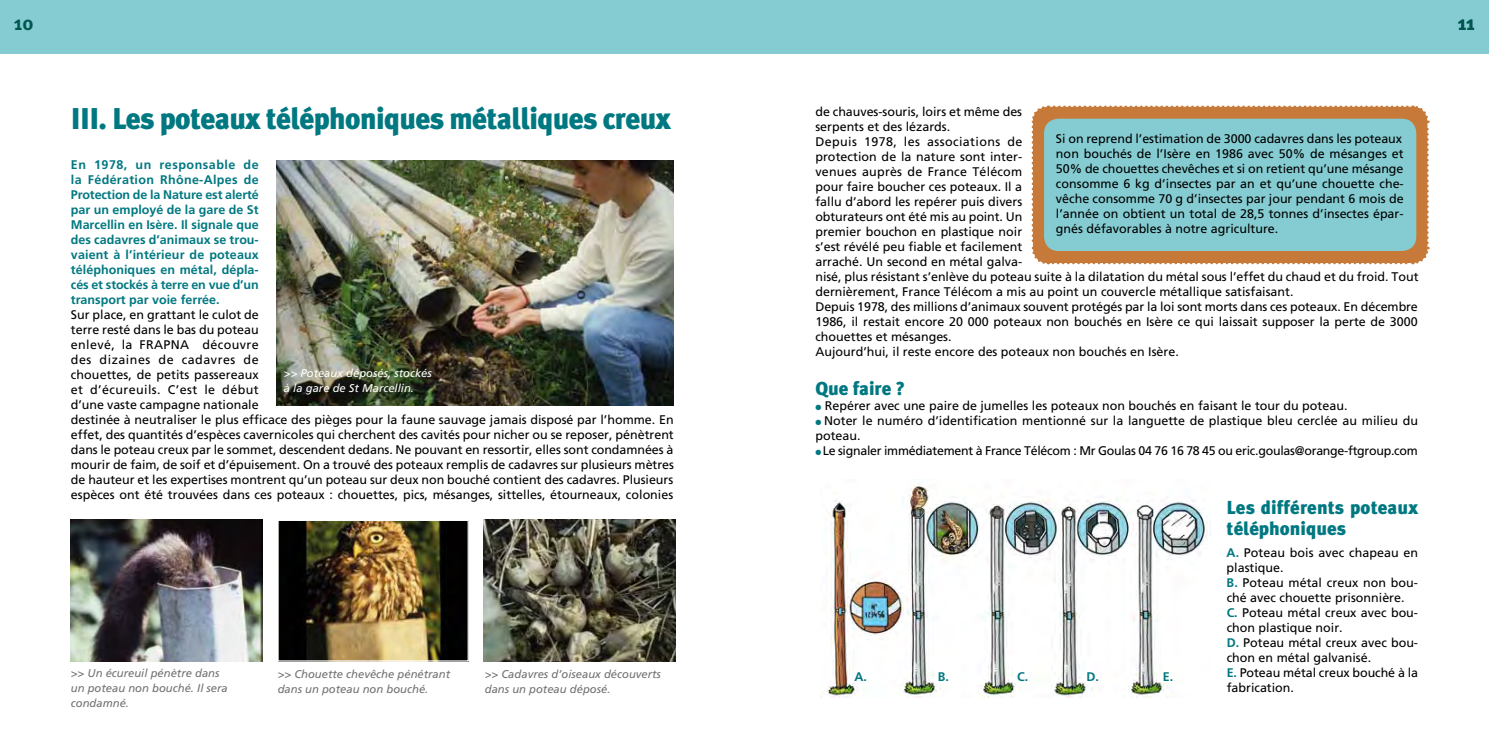
<style>
.page{position:relative;width:1489px;height:745px;background:#fff}
.page>*{position:absolute;margin:0;border:0;box-sizing:border-box;transform-origin:0 0}
.t1{font:900 30px "Meta Plus";letter-spacing:-.02em;color:#007881}
.t2{font:700 20px "Meta Plus";color:#005750}
.t3{font:900 18.75px/20px "Meta Plus";color:#007881}
.t4{font:12.5px/15px "Frutiger";color:#000}
.t5{font:700 12.5px/15px "Frutiger";color:#007881;text-align:justify}
.t6{font:12.5px "Frutiger";letter-spacing:-.02em;color:#000}
.t7{font:italic 11.25px/15px "Frutiger";color:#707172}
.t8{font:italic 11.25px/15px "Frutiger";color:#fff}
.s1{color:#007881}
.s2{font-weight:700;color:#007881}
</style>
<div class="page">
<div style="left:744px;top:0;width:744px;height:53px;background:#85ccd2"></div>
<div style="left:0;top:0;width:744px;height:53px;background:#85ccd2"></div>
<img style="left:276px;top:160px;width:397px;height:245px">
<svg style="left:1031px;top:105px;width:398px;height:160px"></svg>
<div style="left:1044px;top:119px;width:372px;height:132px;background:#85ccd2;border-radius:14px"></div>
<img style="left:71px;top:519px;width:191px;height:142px">
<img style="left:279px;top:521px;width:188px;height:138px">
<div style="left:277px;top:519px;width:192px;height:142px;border:1px solid #fff"></div>
<img style="left:483px;top:519px;width:192px;height:142px">
<img style="left:820px;top:479px;width:388px;height:218px">
<h2 class="t2" style="left:14px;top:11px;width:21px">10</h2>
<h2 class="t2" style="left:1457px;top:11px;width:18px">11</h2>
<h1 class="t1" style="left:71px;top:101px;width:601px">III. Les poteaux téléphoniques métalliques creux</h1>
<p class="t5" style="left:71px;top:157px;width:189px">En 1978, un responsable de la Fédération Rhône-Alpes de Protection de la Nature est alerté par un employé de la gare de St Marcellin en Isère. Il signale que des cadavres d’animaux se trou&shy;vaient à l’intérieur de poteaux téléphoniques en métal, dépla&shy;cés et stockés à terre en vue d’un transport par voie ferrée.</p>
<p class="t4" style="left:71px;top:307px;width:604px">Sur place, en grattant le culot de<br>terre resté dans le bas du poteau<br>enlevé, la FRAPNA découvre<br>des dizaines de cadavres de<br>chouettes, de petits passereaux<br>et d’écureuils. C’est le début<br>d’une vaste campagne nationale<br>destinée à neutraliser le plus efficace des pièges pour la faune sauvage jamais disposé par l’homme. En effet, des quantités d’espèces cavernicoles qui cherchent des cavités pour nicher ou se reposer, pénètrent dans le poteau creux par le sommet, descendent dedans. Ne pouvant en ressortir, elles sont condamnées à mourir de faim, de soif et d’épuisement. On a trouvé des poteaux remplis de cadavres sur plusieurs mètres de hauteur et les expertises montrent qu’un poteau sur deux non bouché contient des cadavres. Plusieurs espèces ont été trouvées dans ces poteaux : chouettes, pics, mésanges, sittelles, étourneaux, colonies</p>
<p class="t8" style="left:284px;top:366px;width:149px">&gt;&gt; Poteaux déposés, stockés à la gare de St Marcellin.</p>
<p class="t7" style="left:71px;top:665px;width:158px">&gt;&gt; Un écureuil pénètre dans un poteau non bouché. Il sera condamné.</p>
<p class="t7" style="left:278px;top:666px;width:174px">&gt;&gt; Chouette chevêche pénétrant dans un poteau non bouché.</p>
<p class="t7" style="left:485px;top:666px;width:178px">&gt;&gt; Cadavres d’oiseaux découverts dans un poteau déposé.</p>
<p class="t4" style="left:815px;top:104px;width:604px">de chauves-souris, loirs et même des<br>serpents et des lézards.<br>Depuis 1978, les associations de<br>protection de la nature sont inter-<br>venues auprès de France Télécom<br>pour faire boucher ces poteaux. Il a<br>fallu d’abord les repérer puis divers<br>obturateurs ont été mis au point. Un<br>premier bouchon en plastique noir<br>s’est révélé peu fiable et facilement<br>arraché. Un second en métal galva-<br>nisé, plus résistant s’enlève du poteau suite à la dilatation du métal sous l’effet du chaud et du froid. Tout dernièrement, France Télécom a mis au point un couvercle métallique satisfaisant.<br>Depuis 1978, des millions d’animaux souvent protégés par la loi sont morts dans ces poteaux. En décembre 1986, il restait encore 20 000 poteaux non bouchés en Isère ce qui laissait supposer la perte de 3000 chouettes et mésanges.<br>Aujourd’hui, il reste encore des poteaux non bouchés en Isère.</p>
<h3 class="t3" style="left:815px;top:378px;width:91px">Que faire ?</h3>
<p class="t4" style="left:815px;top:398px;width:533px"><span class="s1">●</span> Repérer avec une paire de jumelles les poteaux non bouchés en faisant le tour du poteau.</p>
<p class="t4" style="left:815px;top:413px;width:604px"><span class="s1">●</span> Noter le numéro d’identification mentionné sur la languette de plastique bleu cerclée au milieu du poteau.</p>
<p class="t6" style="left:815px;top:443px;width:604px"><span class="s1">●</span> Le signaler immédiatement à France Télécom : Mr Goulas 04 76 16 78 45 ou eric.goulas@orange-ftgroup.com</p>
<p class="t4" style="left:1055px;top:131px;width:349px">Si on reprend l’estimation de 3000 cadavres dans les poteaux non bouchés de l’Isère en 1986 avec 50% de mésanges et 50% de chouettes chevêches et si on retient qu’une mésange consomme 6 kg d’insectes par an et qu’une chouette che&shy;vêche consomme 70 g d’insectes par jour pendant 6 mois de l’année on obtient un total de 28,5 tonnes d’insectes épar&shy;gnés défavorables à notre agriculture.</p>
<p class="t5" style="left:854px;top:669px;width:14px">A.</p>
<p class="t5" style="left:937px;top:669px;width:13px">B.</p>
<p class="t5" style="left:1017px;top:669px;width:13px">C.</p>
<p class="t5" style="left:1086px;top:669px;width:14px">D.</p>
<p class="t5" style="left:1162px;top:669px;width:12px">E.</p>
<h3 class="t3" style="left:1226px;top:497px;width:193px">Les différents poteaux téléphoniques</h3>
<p class="t4" style="left:1226px;top:544px;width:193px"><span class="s2">A.</span> Poteau bois avec chapeau en plastique.<br><span class="s2">B.</span> Poteau métal creux non bou&shy;ché avec chouette prisonnière.<br><span class="s2">C.</span> Poteau métal creux avec bou&shy;chon plastique noir.<br><span class="s2">D.</span> Poteau métal creux avec bou&shy;chon en métal galvanisé.<br><span class="s2">E.</span> Poteau métal creux bouché à la fabrication.</p>
</div>
